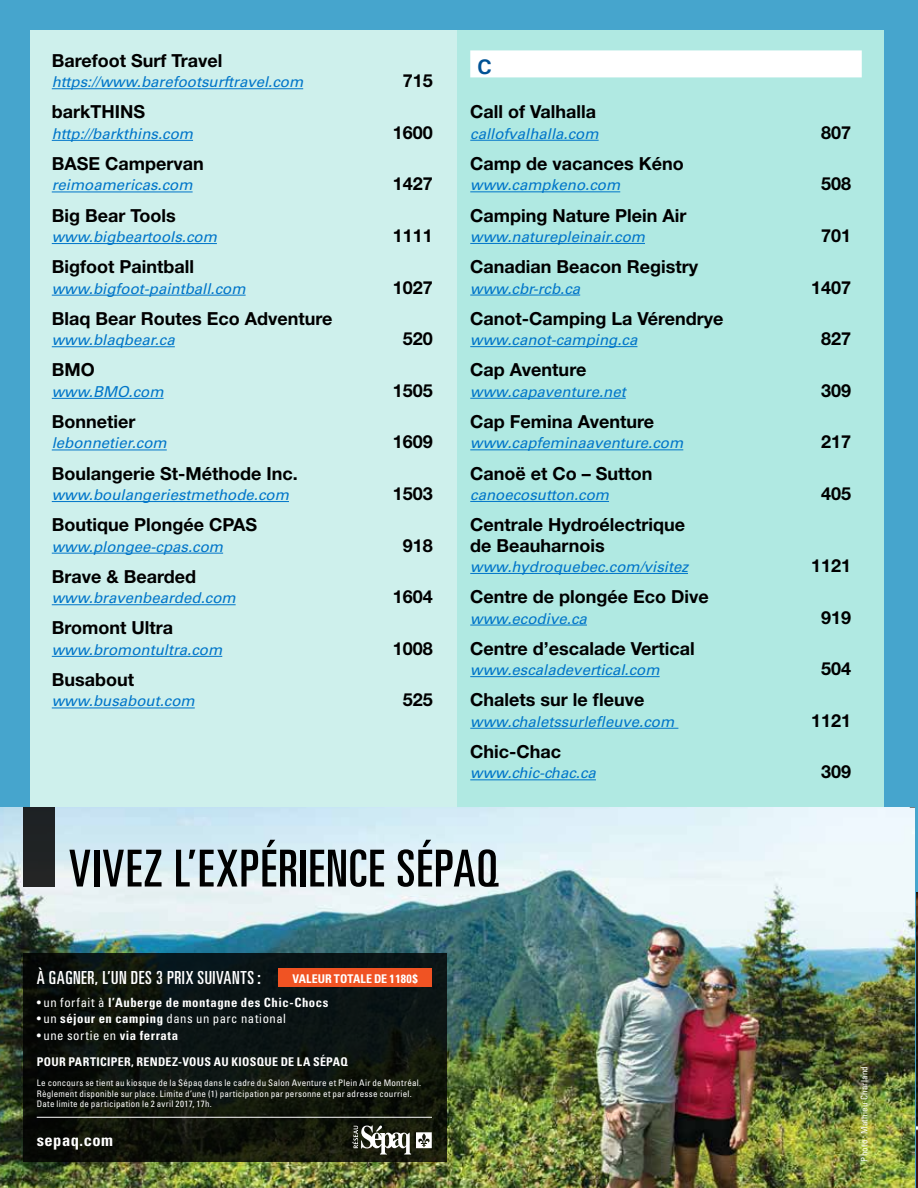
<style>
.page{position:relative;width:918px;height:1188px;background:#46a5cd}
.page>*{position:absolute;margin:0;border:0;box-sizing:border-box;transform-origin:0 0}
.t1{font:ultra-condensed 51px "Univers";letter-spacing:.03em;color:#000}
.t2{font:700 21px "Univers";color:#005295}
.t3{font:700 18px/20.4px "Helvetica Neue LT Std";color:#000}
.t4{font:ultra-condensed 18px "Univers";letter-spacing:.03em;color:#fff}
.t5{font:700 condensed 16.5px "Univers";letter-spacing:.03em;color:#fff}
.t6{font:italic 15px "Univers LT Std";color:#0075c9}
.t7{font:condensed 12.75px "Univers";letter-spacing:.04em;color:#fff}
.t8{font:700 condensed 12.75px "Univers";letter-spacing:.04em;color:#fff}
.t9{font:700 condensed 12px "Univers";letter-spacing:.02em;color:#fff}
.t10{font:condensed 9px/10.8px "Univers";letter-spacing:.03em;color:#fff}
.s1{font-weight:400}
.s2{font-weight:700}
</style>
<div class="page">
<div style="left:30px;top:30px;width:853px;height:1122px;background:#cef0ec"></div>
<div style="left:457px;top:30px;width:426px;height:1122px;background:#b0e9e2"></div>
<img style="left:0;top:807px;width:914px;height:381px">
<div style="left:23px;top:807px;width:32px;height:80px;background:#1f2325"></div>
<svg style="left:23px;top:953px;width:424px;height:209px;background:#0d130e"></svg>
<hr style="left:37px;top:1117px;width:395px;height:1px;background:#fff">
<div style="left:279px;top:969px;width:153px;height:18px;background:#f05323"></div>
<svg style="left:352px;top:1126px;width:80px;height:29px;background:#67695f"></svg>
<hr style="left:52px;top:88px;width:251px;height:1px;background:#0075c9">
<hr style="left:52px;top:140px;width:141px;height:1px;background:#0075c9">
<hr style="left:52px;top:192px;width:141px;height:1px;background:#0075c9">
<hr style="left:52px;top:243px;width:165px;height:1px;background:#0075c9">
<hr style="left:52px;top:295px;width:194px;height:1px;background:#0075c9">
<hr style="left:52px;top:346px;width:123px;height:1px;background:#0075c9">
<hr style="left:52px;top:398px;width:112px;height:1px;background:#0075c9">
<hr style="left:52px;top:450px;width:115px;height:1px;background:#0075c9">
<hr style="left:52px;top:501px;width:237px;height:1px;background:#0075c9">
<hr style="left:52px;top:553px;width:171px;height:1px;background:#0075c9">
<hr style="left:52px;top:604px;width:184px;height:1px;background:#0075c9">
<hr style="left:52px;top:656px;width:170px;height:1px;background:#0075c9">
<hr style="left:52px;top:708px;width:143px;height:1px;background:#0075c9">
<div style="left:470px;top:50px;width:392px;height:27px;background:#fff"></div>
<hr style="left:470px;top:140px;width:129px;height:1px;background:#0075c9">
<hr style="left:470px;top:191px;width:150px;height:1px;background:#0075c9">
<hr style="left:470px;top:243px;width:175px;height:1px;background:#0075c9">
<hr style="left:470px;top:295px;width:110px;height:1px;background:#0075c9">
<hr style="left:470px;top:346px;width:167px;height:1px;background:#0075c9">
<hr style="left:470px;top:398px;width:156px;height:1px;background:#0075c9">
<hr style="left:470px;top:449px;width:213px;height:1px;background:#0075c9">
<hr style="left:470px;top:501px;width:139px;height:1px;background:#0075c9">
<hr style="left:470px;top:573px;width:218px;height:1px;background:#0075c9">
<hr style="left:470px;top:625px;width:117px;height:1px;background:#0075c9">
<hr style="left:470px;top:676px;width:190px;height:1px;background:#0075c9">
<hr style="left:470px;top:728px;width:208px;height:1px;background:#0075c9">
<hr style="left:470px;top:779px;width:126px;height:1px;background:#0075c9">
<img style="left:916px;top:895px;width:2px;height:292px">
<p class="t3" style="left:52px;top:50px;width:172px">Barefoot Surf Travel</p>
<p class="t6" style="left:52px;top:73px;width:253px">https://www.barefootsurftravel.com</p>
<p class="t3" style="left:403px;top:70px;width:32px">715</p>
<p class="t3" style="left:52px;top:101px;width:95px">barkTHINS</p>
<p class="t6" style="left:52px;top:125px;width:143px">http://barkthins.com</p>
<p class="t3" style="left:393px;top:122px;width:42px">1600</p>
<p class="t3" style="left:52px;top:153px;width:154px">BASE Campervan</p>
<p class="t6" style="left:52px;top:176px;width:142px">reimoamericas.com</p>
<p class="t3" style="left:393px;top:173px;width:42px">1427</p>
<p class="t3" style="left:52px;top:205px;width:125px">Big Bear Tools</p>
<p class="t6" style="left:52px;top:228px;width:167px">www.bigbeartools.com</p>
<p class="t3" style="left:393px;top:225px;width:42px">1111</p>
<p class="t3" style="left:52px;top:256px;width:144px">Bigfoot Paintball</p>
<p class="t6" style="left:52px;top:279px;width:195px">www.bigfoot-paintball.com</p>
<p class="t3" style="left:393px;top:277px;width:42px">1027</p>
<p class="t3" style="left:52px;top:308px;width:282px">Blaq Bear Routes Eco Adventure</p>
<p class="t6" style="left:52px;top:331px;width:125px">www.blaqbear.ca</p>
<p class="t3" style="left:403px;top:328px;width:32px">520</p>
<p class="t3" style="left:52px;top:359px;width:45px">BMO</p>
<p class="t6" style="left:52px;top:383px;width:113px">www.BMO.com</p>
<p class="t3" style="left:393px;top:380px;width:42px">1505</p>
<p class="t3" style="left:52px;top:411px;width:85px">Bonnetier</p>
<p class="t6" style="left:52px;top:434px;width:117px">lebonnetier.com</p>
<p class="t3" style="left:393px;top:431px;width:42px">1609</p>
<p class="t3" style="left:52px;top:463px;width:247px">Boulangerie St-Méthode Inc.</p>
<p class="t6" style="left:52px;top:486px;width:239px">www.boulangeriestmethode.com</p>
<p class="t3" style="left:393px;top:483px;width:42px">1503</p>
<p class="t3" style="left:52px;top:514px;width:207px">Boutique Plongée CPAS</p>
<p class="t6" style="left:52px;top:537px;width:173px">www.plongee-cpas.com</p>
<p class="t3" style="left:403px;top:535px;width:32px">918</p>
<p class="t3" style="left:52px;top:566px;width:146px">Brave &amp; Bearded</p>
<p class="t6" style="left:52px;top:589px;width:185px">www.bravenbearded.com</p>
<p class="t3" style="left:393px;top:586px;width:42px">1604</p>
<p class="t3" style="left:52px;top:617px;width:123px">Bromont Ultra</p>
<p class="t6" style="left:52px;top:641px;width:172px">www.bromontultra.com</p>
<p class="t3" style="left:393px;top:638px;width:42px">1008</p>
<p class="t3" style="left:52px;top:669px;width:84px">Busabout</p>
<p class="t6" style="left:52px;top:692px;width:145px">www.busabout.com</p>
<p class="t3" style="left:403px;top:689px;width:32px">525</p>
<p class="t2" style="left:477px;top:53px;width:16px">C</p>
<p class="t3" style="left:470px;top:101px;width:127px">Call of Valhalla</p>
<p class="t6" style="left:470px;top:125px;width:130px">callofvalhalla.com</p>
<p class="t3" style="left:821px;top:122px;width:32px">807</p>
<p class="t3" style="left:470px;top:153px;width:215px">Camp de vacances Kéno</p>
<p class="t6" style="left:470px;top:176px;width:151px">www.campkeno.com</p>
<p class="t3" style="left:821px;top:173px;width:32px">508</p>
<p class="t3" style="left:470px;top:205px;width:218px">Camping Nature Plein Air</p>
<p class="t6" style="left:470px;top:228px;width:176px">www.naturepleinair.com</p>
<p class="t3" style="left:821px;top:225px;width:32px">701</p>
<p class="t3" style="left:470px;top:256px;width:229px">Canadian Beacon Registry</p>
<p class="t6" style="left:470px;top:279px;width:111px">www.cbr-rcb.ca</p>
<p class="t3" style="left:811px;top:277px;width:42px">1407</p>
<p class="t3" style="left:470px;top:308px;width:255px">Canot-Camping La Vérendrye</p>
<p class="t6" style="left:470px;top:331px;width:169px">www.canot-camping.ca</p>
<p class="t3" style="left:821px;top:328px;width:32px">827</p>
<p class="t3" style="left:470px;top:359px;width:118px">Cap Aventure</p>
<p class="t6" style="left:470px;top:383px;width:157px">www.capaventure.net</p>
<p class="t3" style="left:821px;top:380px;width:32px">309</p>
<p class="t3" style="left:470px;top:411px;width:186px">Cap Femina Aventure</p>
<p class="t6" style="left:470px;top:434px;width:215px">www.capfeminaaventure.com</p>
<p class="t3" style="left:821px;top:431px;width:32px">217</p>
<p class="t3" style="left:470px;top:463px;width:184px">Canoë et Co – Sutton</p>
<p class="t6" style="left:470px;top:486px;width:140px">canoecosutton.com</p>
<p class="t3" style="left:821px;top:483px;width:32px">405</p>
<p class="t3" style="left:470px;top:514px;width:216px">Centrale Hydroélectrique de Beauharnois</p>
<p class="t6" style="left:470px;top:558px;width:219px">www.hydroquebec.com/visitez</p>
<p class="t3" style="left:811px;top:555px;width:42px">1121</p>
<p class="t3" style="left:470px;top:586px;width:240px">Centre de plongée Eco Dive</p>
<p class="t6" style="left:470px;top:609px;width:118px">www.ecodive.ca</p>
<p class="t3" style="left:821px;top:607px;width:32px">919</p>
<p class="t3" style="left:470px;top:638px;width:226px">Centre d’escalade Vertical</p>
<p class="t6" style="left:470px;top:661px;width:191px">www.escaladevertical.com</p>
<p class="t3" style="left:821px;top:658px;width:32px">504</p>
<p class="t3" style="left:470px;top:689px;width:176px">Chalets sur le fleuve</p>
<p class="t6" style="left:470px;top:713px;width:205px">www.chaletssurlefleuve.com</p>
<p class="t3" style="left:811px;top:710px;width:42px">1121</p>
<p class="t3" style="left:470px;top:741px;width:92px">Chic-Chac</p>
<p class="t6" style="left:470px;top:764px;width:127px">www.chic-chac.ca</p>
<p class="t3" style="left:821px;top:761px;width:32px">309</p>
<h1 class="t1" style="left:69px;top:839px;width:431px">VIVEZ L’EXPÉRIENCE SÉPAQ</h1>
<p class="t4" style="left:37px;top:967px;width:226px">À GAGNER, L’UN DES 3 PRIX SUIVANTS:</p>
<p class="t9" style="left:293px;top:971px;width:127px">VALEUR TOTALE DE 1180$</p>
<p class="t8" style="left:37px;top:994px;width:293px"><span class="s1">• un forfait à</span> l’Auberge de montagne des Chic-Chocs</p>
<p class="t7" style="left:37px;top:1011px;width:251px">• un <span class="s2">séjour en camping</span> dans un parc national</p>
<p class="t7" style="left:37px;top:1027px;width:143px">• une sortie en <span class="s2">via ferrata</span></p>
<p class="t9" style="left:37px;top:1054px;width:313px">POUR PARTICIPER, RENDEZ-VOUS AU KIOSQUE DE LA SÉPAQ</p>
<p class="t10" style="left:37px;top:1077px;width:386px">Le concours se tient au kiosque de la Sépaq dans le cadre du Salon Aventure et Plein Air de Montréal.<br>Règlement disponible sur place. Limite d’une (1) participation par personne et par adresse courriel.<br>Date limite de participation le 2 avril 2017, 17h.</p>
<p class="t5" style="left:37px;top:1130px;width:78px">sepaq.com</p>
<p class="t10" style="left:859px;top:1162px;width:97px;rotate:-90deg">Photo: Mathieu Charland</p>
</div>
